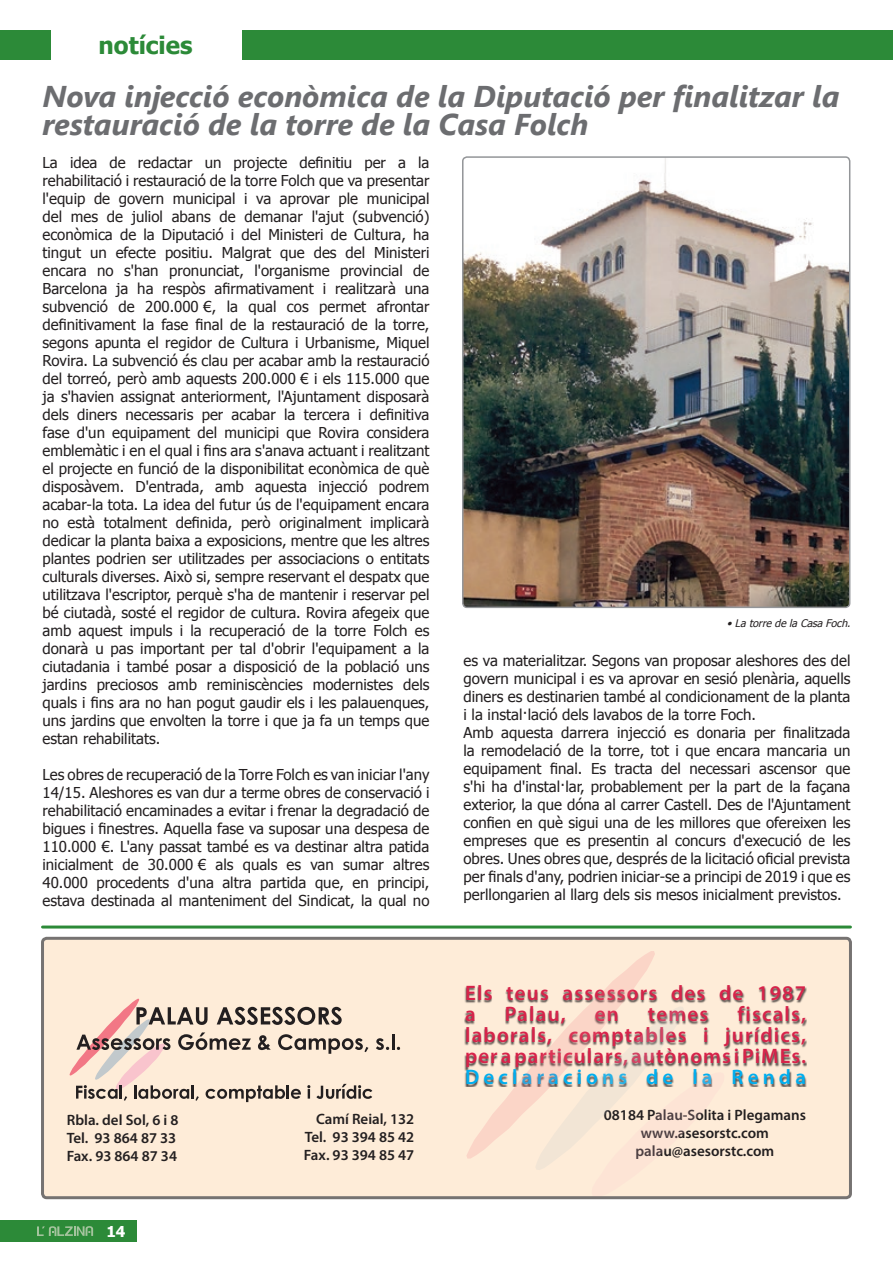
<style>
.page{position:relative;width:893px;height:1263px;background:#fff}
.page>*{position:absolute;margin:0;border:0;box-sizing:border-box;transform-origin:0 0}
.t1{font:italic 700 30px/28.5px "Segoe UI";color:#6c6d70}
.t2{font:700 24px "Tahoma";color:#2c8a38}
.t3{font:600 21px/21px "Myriad Pro";letter-spacing:.06em;color:#d7234a}
.t4{font:600 21px "Myriad Pro";letter-spacing:.2em;color:#00aeef}
.t5{font:15px/18px "Tahoma";color:#231f20;text-align:justify}
.t6{font:600 15px/18px "Myriad Pro";color:#231f20}
.t7{font:700 15px "Tahoma";color:#fff}
.t8{font:italic 10.5px "Tahoma";color:#231f20}
</style>
<div class="page">
<div style="left:0;top:1220px;width:136px;height:22px;background:#2c8a38"></div>
<svg style="left:37px;top:1226px;width:56px;height:10px"></svg>
<div style="left:0;top:30px;width:50px;height:30px;background:#2c8a38"></div>
<div style="left:242px;top:30px;width:651px;height:30px;background:#2c8a38"></div>
<hr style="left:43px;top:925px;width:807px;height:3px;background:#2c8a38">
<div style="left:43px;top:938px;width:807px;height:260px;background:#feecd8;border-radius:4px"></div>
<svg style="left:70px;top:999px;width:330px;height:103px"></svg>
<div style="left:464px;top:986px;width:343px;height:101px;background:#231f20;opacity:.75"></div>
<svg style="left:466px;top:951px;width:258px;height:219px"></svg>
<div style="left:41px;top:937px;width:811px;height:262px;border:3px solid #767372;border-radius:4px"></div>
<img style="left:465px;top:159px;width:385px;height:448px">
<div style="left:462px;top:156px;width:388px;height:452px;border:2px solid #939598;border-radius:4px"></div>
<h2 class="t2" style="left:99px;top:28px;width:95px">notícies</h2>
<h1 class="t1" style="left:43px;top:80px;width:798px">Nova injecció econòmica de la Diputació per finalitzar la restauració de la torre de la Casa Folch</h1>
<p class="t5" style="left:43px;top:153px;width:388px">La idea de redactar un projecte definitiu per a la rehabilitació i restauració de la torre Folch que va presentar l'equip de govern municipal i va aprovar ple municipal del mes de juliol abans de demanar l'ajut (subvenció) econòmica de la Diputació i del Ministeri de Cultura, ha tingut un efecte positiu. Malgrat que des del Ministeri encara no s'han pronunciat, l'organisme provincial de Barcelona ja ha respòs afirmativament i realitzarà una subvenció de 200.000 €, la qual cos permet afrontar definitivament la fase final de la restauració de la torre, segons apunta el regidor de Cultura i Urbanisme, Miquel Rovira. La subvenció és clau per acabar amb la restauració del torreó, però amb aquests 200.000 € i els 115.000 que ja s'havien assignat anteriorment, l'Ajuntament disposarà dels diners necessaris per acabar la tercera i definitiva fase d'un equipament del municipi que Rovira considera emblemàtic i en el qual i fins ara s'anava actuant i realitzant el projecte en funció de la disponibilitat econòmica de què disposàvem. D'entrada, amb aquesta injecció podrem acabar-la tota. La idea del futur ús de l'equipament encara no està totalment definida, però originalment implicarà dedicar la planta baixa a exposicions, mentre que les altres plantes podrien ser utilitzades per associacions o entitats culturals diverses. Això si, sempre reservant el despatx que utilitzava l'escriptor, perquè s'ha de mantenir i reservar pel bé ciutadà, sosté el regidor de cultura. Rovira afegeix que amb aquest impuls i la recuperació de la torre Folch es donarà u pas important per tal d'obrir l'equipament a la ciutadania i també posar a disposició de la població uns jardins preciosos amb reminiscències modernistes dels quals i fins ara no han pogut gaudir els i les palauenques, uns jardins que envolten la torre i que ja fa un temps que estan rehabilitats.</p>
<p class="t5" style="left:43px;top:765px;width:388px">Les obres de recuperació de la Torre Folch es van iniciar l'any 14/15. Aleshores es van dur a terme obres de conservació i rehabilitació encaminades a evitar i frenar la degradació de bigues i finestres. Aquella fase va suposar una despesa de 110.000 €. L'any passat també es va destinar altra patida inicialment de 30.000 € als quals es van sumar altres 40.000 procedents d'una altra partida que, en principi, estava destinada al manteniment del Sindicat, la qual no</p>
<p class="t8" style="left:727px;top:616px;width:128px">•LatorredelaCasaFoch.</p>
<p class="t5" style="left:463px;top:651px;width:388px;text-align:left">es va materialitzar. Segons van proposar aleshores des del govern municipal i es va aprovar en sesió plenària, aquells diners es destinarien també al condicionament de la planta i la instal·lació dels lavabos de la torre Foch.<br>Amb aquesta darrera injecció es donaria per finalitzada la remodelació de la torre, tot i que encara mancaria un equipament final. Es tracta del necessari ascensor que s'hi ha d'instal·lar, probablement per la part de la façana exterior, la que dóna al carrer Castell. Des de l'Ajuntament confien en què sigui una de les millores que ofereixen les empreses que es presentin al concurs d'execució de les obres. Unes obres que, després de la licitació oficial prevista per finals d'any, podrien iniciar-se a principi de 2019 i que es perllongarien al llarg dels sis mesos inicialment previstos.</p>
<h3 class="t3" style="left:465px;top:982px;width:343px">Els teus assessors des de 1987 a</h3>
<h3 class="t3" style="left:465px;top:1003px;width:343px;text-align:justify;text-indent:272px">fiscals, laborals, comptables i jurídics, per a particulars, autònoms i PiMEs.</h3>
<h3 class="t4" style="left:465px;top:1064px;width:343px">Declaracions de la Renda</h3>
<h3 class="t3" style="left:505px;top:1003px;width:63px">Palau,</h3>
<h3 class="t3" style="left:595px;top:1003px;width:26px">en</h3>
<h3 class="t3" style="left:648px;top:1003px;width:62px">temes</h3>
<p class="t6" style="left:67px;top:1110px;width:113px">Rbla. del Sol, 6 i 8<br>Tel. 93 864 87 33<br>Fax. 93 864 87 34</p>
<p class="t6" style="left:304px;top:1110px;width:112px;text-align:justify;text-indent:12px">Camí Reial, 132<br>Tel. 93 394 85 42<br>Fax. 93 394 85 47</p>
<p class="t6" style="left:604px;top:1106px;width:204px;text-align:center">08184 Palau-Solita i Plegamans www.asesorstc.com palau@asesorstc.com</p>
<p class="t7" style="left:106px;top:1221px;width:21px">14</p>
</div>
